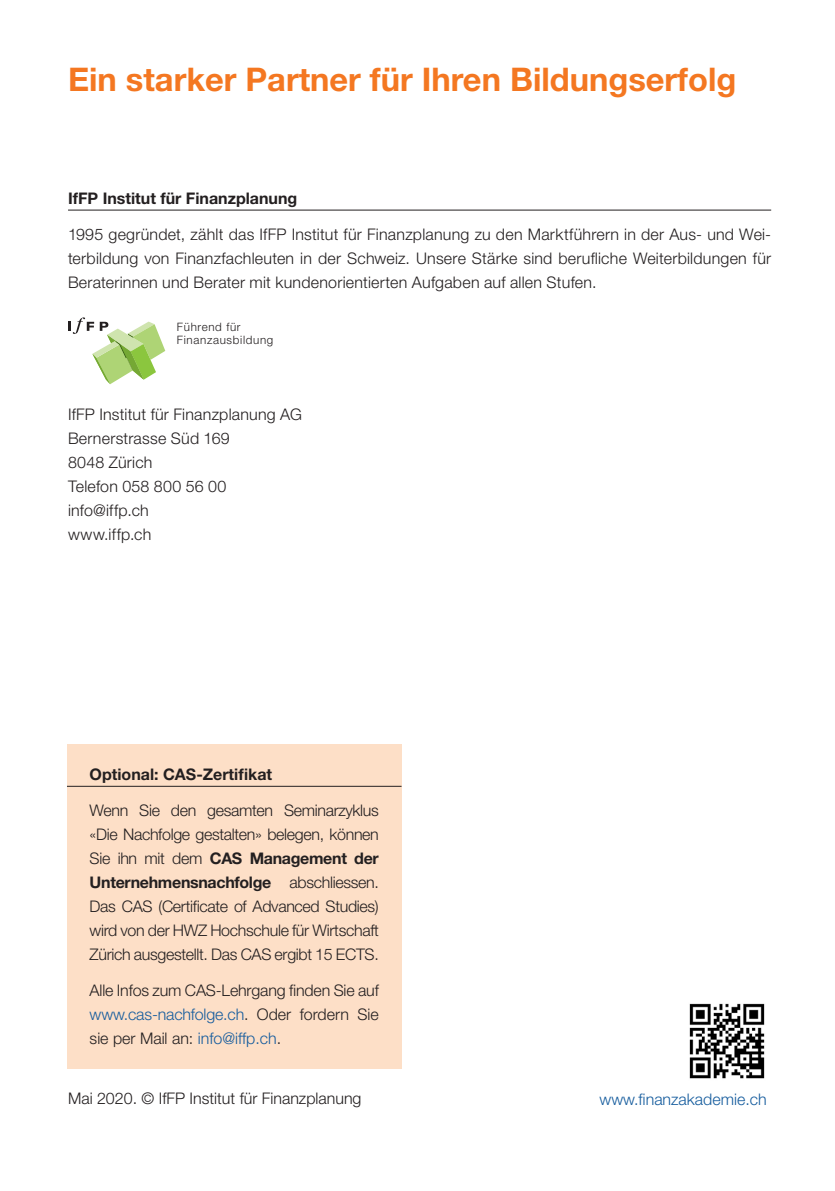
<style>
.page{position:relative;width:835px;height:1191px;background:#fff}
.page>*{position:absolute;margin:0;border:0;box-sizing:border-box;transform-origin:0 0}
.Headline{font:700 32.6px "Helvetica Neue LT Pro";color:#f47721}
.Copy{font:300 16px/24px "Helvetica Neue LT Pro";letter-spacing:-.01em;color:#231f20;text-align:justify}
._00_Lauftext{font:300 16px/24px "Helvetica Neue LT Pro";letter-spacing:.015em;color:#231f20;text-align:justify}
.Zw_Titel{font:700 16px "Helvetica Neue LT Pro";color:#231f20}
.Copy-2{font:300 16px "Helvetica Neue LT Pro";color:#175d9e}
.t1{font:300 11.6px/13px "Helvetica Neue LT Std";letter-spacing:.06em;color:#231f20}
.s1{font-weight:700}
.s2{color:#175d9e}
</style>
<div class="page">
<div style="left:67px;top:744px;width:334px;height:324px;background:#fddfc7"></div>
<hr style="left:67px;top:786px;width:334px;height:1px;background:#231f20">
<hr style="left:68px;top:210px;width:703px;height:1px;background:#231f20">
<svg style="left:68px;top:317px;width:97px;height:67px"></svg>
<img style="left:689px;top:1003px;width:76px;height:76px">
<p class="Headline" style="left:68px;top:59px;width:670px">Ein starker Partner für Ihren Bildungserfolg</p>
<p class="Zw_Titel" style="left:68px;top:188px;width:231px">IfFP Institut für Finanzplanung</p>
<p class="_00_Lauftext" style="left:68px;top:222px;width:705px">1995 gegründet, zählt das IfFP Institut für Finanzplanung zu den Marktführern in der Aus- und Wei&shy;terbildung von Finanzfachleuten in der Schweiz. Unsere Stärke sind berufliche Weiterbildungen für Beraterinnen und Berater mit kundenorientierten Aufgaben auf allen Stufen.</p>
<p class="t1" style="left:177px;top:320px;width:98px">Führend für<br>Finanzausbildung</p>
<p class="_00_Lauftext" style="left:68px;top:402px;width:235px;text-align:left">IfFP Institut für Finanzplanung AG<br>Bernerstrasse Süd 169<br>8048 Zürich<br>Telefon 058 800 56 00 info@iffp.ch<br>www.iffp.ch</p>
<p class="Zw_Titel" style="left:90px;top:764px;width:184px">Optional: CAS-Zertifikat</p>
<p class="Copy" style="left:90px;top:797px;width:291px">Wenn Sie den gesamten Seminarzyklus «Die Nachfolge gestalten» belegen, können Sie ihn mit dem <span class="s1">CAS Management der Unternehmensnachfolge</span> abschliessen.<br>Das CAS (Certificate of Advanced Studies) wird von der HWZ Hochschule für Wirtschaft Zürich ausgestellt. Das CAS ergibt 15 ECTS.</p>
<p class="Copy" style="left:90px;top:977px;width:291px">Alle Infos zum CAS-Lehrgang finden Sie auf <span class="s2">www.cas-nachfolge.ch</span>. Oder fordern Sie sie per Mail an: <span class="s2">info@iffp.ch</span>.</p>
<p class="Copy" style="left:68px;top:1085px;width:295px">Mai 2020. © IfFP Institut für Finanzplanung</p>
<p class="Copy-2" style="left:599px;top:1089px;width:169px">www.finanzakademie.ch</p>
</div>
